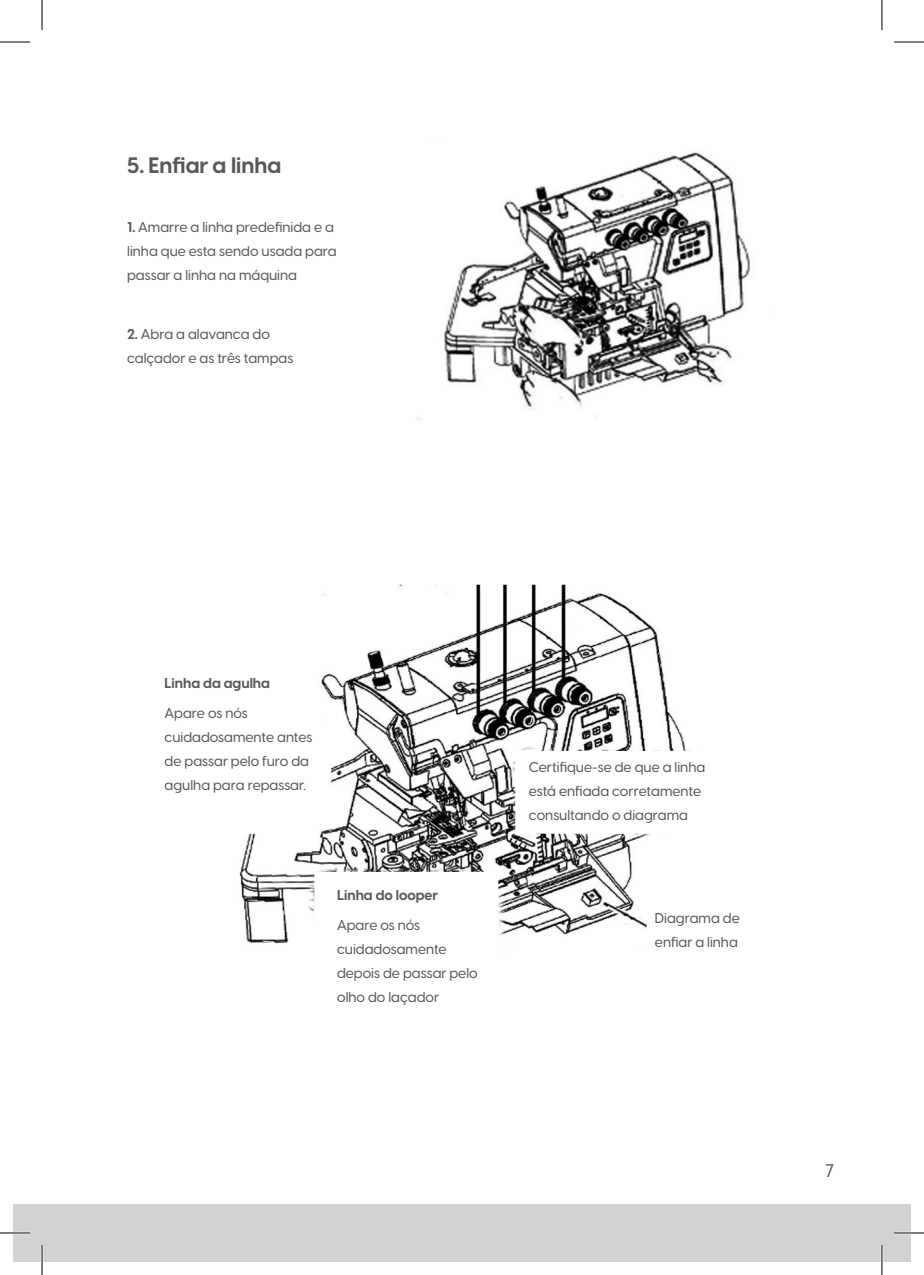
<style>
.page{position:relative;width:924px;height:1275px;background:#fff}
.page>*{position:absolute;margin:0;border:0;box-sizing:border-box;transform-origin:0 0}
.t1{font:700 22px "Visby CF";color:#57585a}
.t2{font:500 18px "Visby CF";color:#57585a}
.t3{font:500 14px/24px "Visby CF";color:#57585a}
.t4{font:700 14px "Visby CF";color:#57585a}
.s1{font-weight:700}
</style>
<div class="page">
<div style="left:14px;top:1204px;width:895px;height:57px;background:#d1d2d4"></div>
<img style="left:417px;top:152px;width:334px;height:269px">
<img style="left:239px;top:585px;width:452px;height:359px">
<hr style="left:0;top:1231px;width:30px;height:3px;background:#fff">
<hr style="left:893px;top:1231px;width:30px;height:3px;background:#fff">
<hr style="left:41px;top:1245px;width:2px;height:30px;background:#fff">
<hr style="left:880px;top:1245px;width:2px;height:30px;background:#fff">
<hr style="left:0;top:42px;width:30px;height:1px;background:#000">
<hr style="left:893px;top:42px;width:30px;height:1px;background:#000">
<hr style="left:0;top:1232px;width:30px;height:1px;background:#000">
<hr style="left:893px;top:1232px;width:30px;height:1px;background:#000">
<hr style="left:42px;top:0;width:1px;height:30px;background:#000">
<hr style="left:42px;top:1245px;width:1px;height:30px;background:#000">
<hr style="left:881px;top:0;width:1px;height:30px;background:#000">
<hr style="left:881px;top:1245px;width:1px;height:30px;background:#000">
<p class="t1" style="left:127px;top:151px;width:156px">5. Enfiar a linha</p>
<p class="t3" style="left:127px;top:215px;width:211px"><span class="s1">1.</span> Amarre a linha predefinida e a linha que esta sendo usada para passar a linha na máquina</p>
<p class="t3" style="left:127px;top:322px;width:168px"><span class="s1">2.</span> Abra a alavanca do calçador e as três tampas</p>
<p class="t4" style="left:164px;top:674px;width:107px">Linha da agulha</p>
<p class="t3" style="left:164px;top:701px;width:149px">Apare os nós cuidadosamente antes de passar pelo furo da agulha para repassar.</p>
<p class="t3" style="left:528px;top:755px;width:178px">Certifique-se de que a linha está enfiada corretamente consultando o diagrama</p>
<p class="t4" style="left:337px;top:886px;width:103px">Linha do looper</p>
<p class="t3" style="left:337px;top:913px;width:142px">Apare os nós cuidadosamente depois de passar pelo olho do laçador</p>
<p class="t3" style="left:654px;top:906px;width:86px">Diagrama de enfiar a linha</p>
<p class="t2" style="left:825px;top:1159px;width:10px">7</p>
</div>
